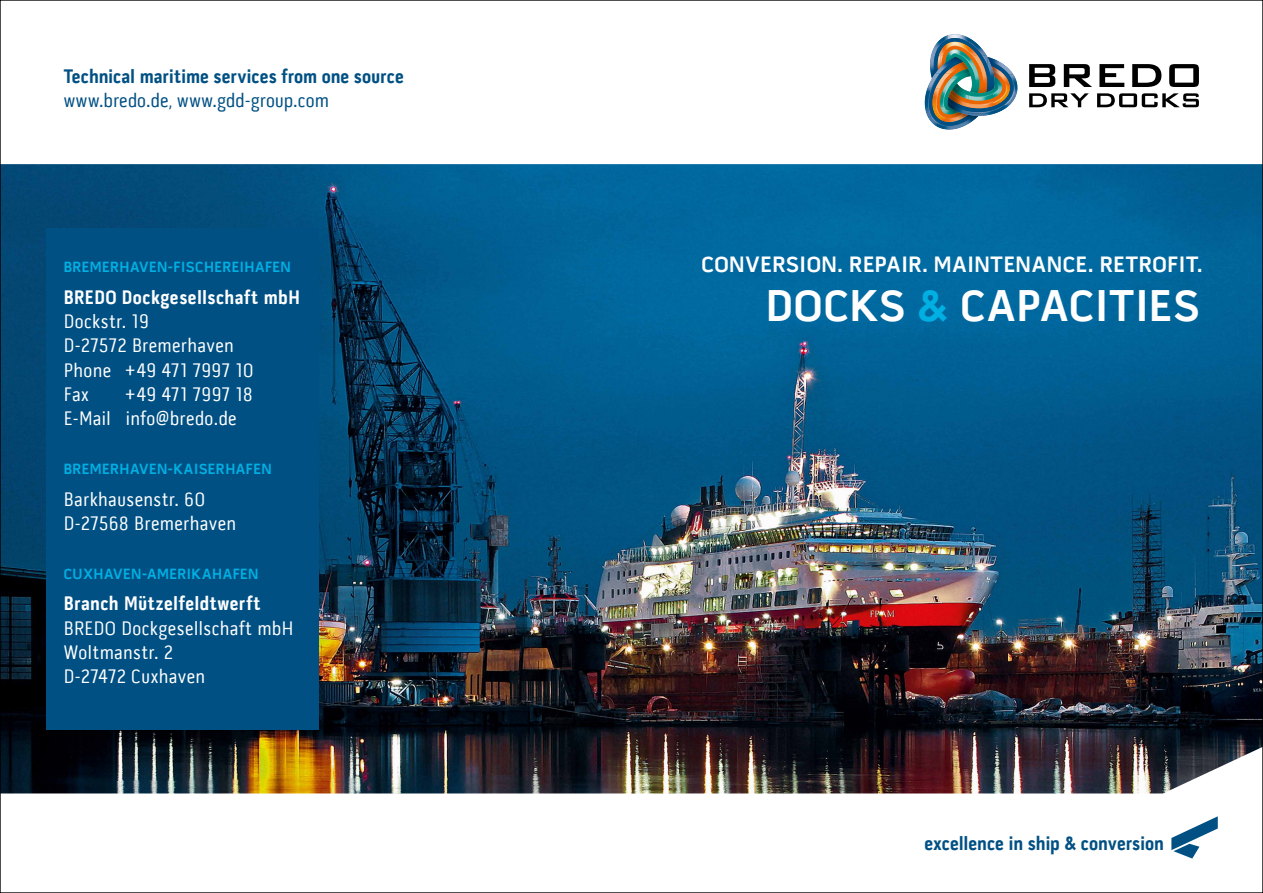
<style>
.page{position:relative;width:1263px;height:893px;background:#fff}
.page>*{position:absolute;margin:0;border:0;box-sizing:border-box;transform-origin:0 0}
.t1{font:700 45px "Pill Gothic 600 mg";letter-spacing:.015em;color:#fff}
.t2{font:700 22.5px "Pill Gothic 600 mg";letter-spacing:.025em;color:#fff}
.t3{font:19.8px/24.3px "Pill Gothic 300 mg";letter-spacing:.02em;color:#fff}
.t4{font:700 19.8px "Pill Gothic 300 mg";color:#005084}
.t5{font:700 19.8px "Pill Gothic 300 mg";letter-spacing:.025em;color:#fff}
.t6{font:19.8px "Pill Gothic 300 mg";letter-spacing:.01em;color:#005084}
.t7{font:700 15px "Pill Gothic 600 mg";letter-spacing:.035em;color:#00b0e3}
.s1{color:#00b0e3}
</style>
<div class="page">
<img style="left:2px;top:164px;width:1259px;height:629px">
<svg style="left:1171px;top:816px;width:47px;height:42px"></svg>
<svg style="left:1029px;top:93px;width:60px;height:14px"></svg>
<svg style="left:1097px;top:93px;width:102px;height:14px"></svg>
<svg style="left:1029px;top:64px;width:26px;height:23px"></svg>
<svg style="left:1064px;top:64px;width:28px;height:23px"></svg>
<svg style="left:1099px;top:64px;width:25px;height:23px"></svg>
<svg style="left:1132px;top:64px;width:29px;height:23px"></svg>
<svg style="left:1169px;top:64px;width:30px;height:23px"></svg>
<img style="left:924px;top:34px;width:94px;height:96px">
<div style="left:47px;top:228px;width:272px;height:502px;background:#005084"></div>
<p class="t4" style="left:64px;top:64px;width:342px">Technical maritime services from one source</p>
<p class="t6" style="left:64px;top:89px;width:267px">www.bredo.de, www.gdd-group.com</p>
<p class="t7" style="left:64px;top:258px;width:19px">BREMER</p>
<p class="t7" style="left:119px;top:258px;width:21px">HAVEN</p>
<p class="t7" style="left:168px;top:258px;width:14px">-FISC</p>
<p class="t7" style="left:204px;top:258px;width:19px">HEREI</p>
<p class="t7" style="left:244px;top:258px;width:21px">HAFEN</p>
<p class="t5" style="left:64px;top:285px;width:238px">BREDO Dockgesellschaft mbH</p>
<p class="t3" style="left:64px;top:309px;width:192px">Dockstr. 19<br>D-27572 Bremerhaven<br>Phone +49 471 7997 10<br>Fax</p>
<p class="t3" style="left:64px;top:382px;width:191px;text-indent:62px">+49 471 7997 18<br>E-Mail info@bredo.de</p>
<p class="t7" style="left:64px;top:460px;width:19px">BREMER</p>
<p class="t7" style="left:119px;top:460px;width:21px">HAVEN</p>
<p class="t7" style="left:168px;top:460px;width:15px">-KAISER</p>
<p class="t7" style="left:225px;top:460px;width:21px">HAFEN</p>
<p class="t3" style="left:64px;top:487px;width:174px">Barkhausenstr. 60<br>D-27568 Bremerhaven</p>
<p class="t7" style="left:64px;top:564px;width:51px">CUXHAVEN</p>
<p class="t7" style="left:142px;top:564px;width:16px">-AMERIKA</p>
<p class="t7" style="left:212px;top:564px;width:21px">HAFEN</p>
<p class="t5" style="left:64px;top:591px;width:198px">Branch Mützelfeldtwerft</p>
<p class="t3" style="left:64px;top:616px;width:231px">BREDO Dockgesellschaft mbH<br>Woltmanstr. 2<br>D-27472 Cuxhaven</p>
<p class="t2" style="left:701px;top:250px;width:503px">CONVERSION. REPAIR. MAINTENANCE. RETROFIT.</p>
<h1 class="t1" style="left:766px;top:279px;width:435px">DOCKS <span class="s1">&amp;</span> CAPACITIES</h1>
<p class="t4" style="left:924px;top:831px;width:241px">excellence in ship &amp; conversion</p>
</div>
